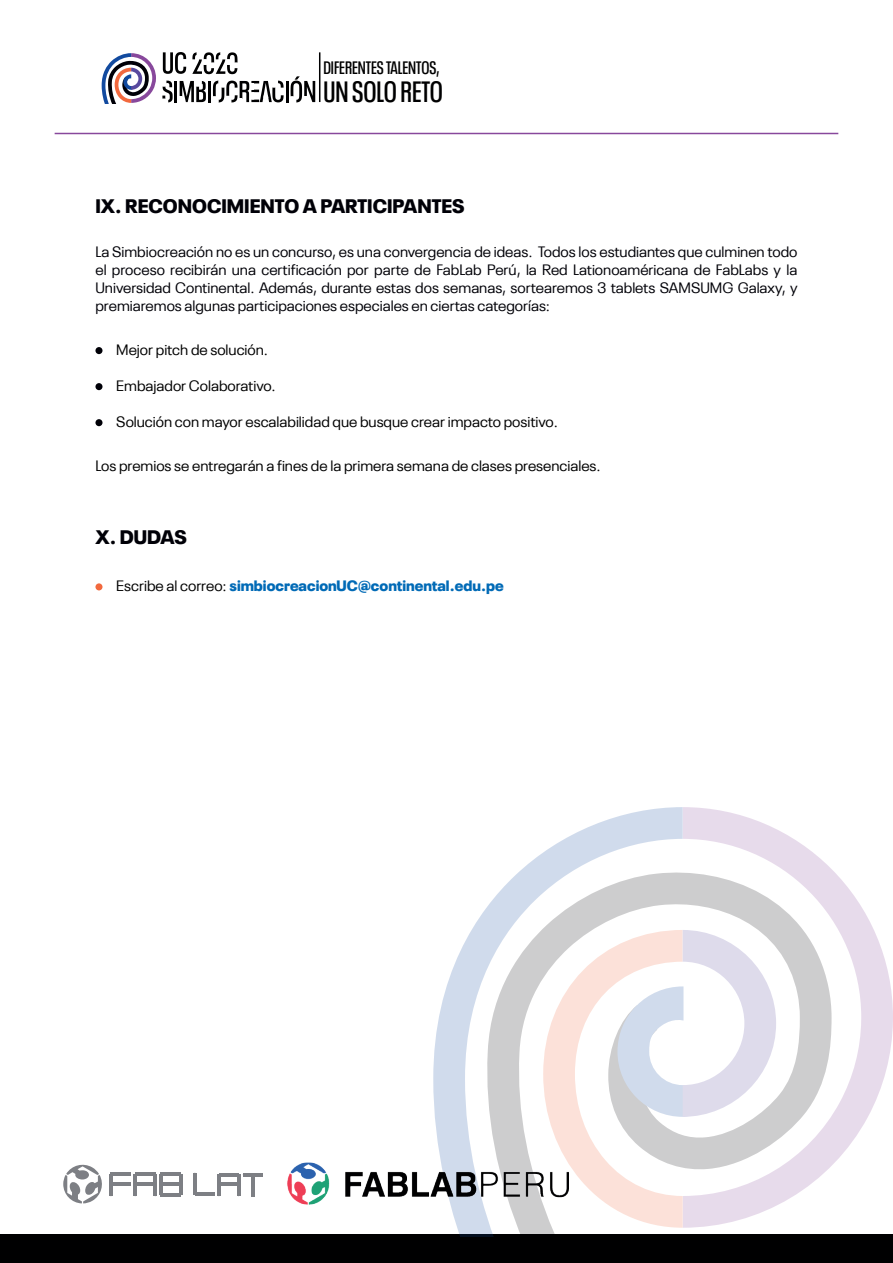
<style>
.page{position:relative;width:893px;height:1263px;background:#fff}
.page>*{position:absolute;margin:0;border:0;box-sizing:border-box;transform-origin:0 0}
.t1{font:600 condensed 29.25px "Neue Plak";color:#000001}
.t2{font:900 19.5px "Neue Plak";color:#000007}
.t3{font:600 condensed 18px "Neue Plak";color:#000001}
.t4{font:15px/18px "Neue Plak";color:#000007;text-align:justify}
.t5{font:15px "Neue Plak";color:#000001}
.t6{font:900 15px "Neue Plak";color:#016ab6}
.s1{font-weight:400;color:#000001}
</style>
<div class="page">
<hr style="left:55px;top:133px;width:783px;height:1px;background:#88489c">
<div style="left:0;top:1235px;width:893px;height:28px;background:#000001"></div>
<div style="left:95px;top:347px;width:8px;height:7px;background:#000007;border-radius:50%"></div>
<div style="left:95px;top:383px;width:8px;height:7px;background:#000007;border-radius:50%"></div>
<div style="left:95px;top:419px;width:8px;height:7px;background:#000007;border-radius:50%"></div>
<div style="left:95px;top:583px;width:8px;height:7px;background:#f2693e;border-radius:50%"></div>
<svg style="left:163px;top:52px;width:23px;height:22px"></svg>
<svg style="left:192px;top:52px;width:46px;height:22px"></svg>
<hr style="left:174px;top:81px;width:3px;height:21px;background:#000001">
<hr style="left:208px;top:81px;width:3px;height:21px;background:#000001">
<hr style="left:286px;top:81px;width:2px;height:21px;background:#000001">
<svg style="left:180px;top:81px;width:26px;height:21px"></svg>
<svg style="left:162px;top:81px;width:11px;height:21px"></svg>
<svg style="left:291px;top:76px;width:24px;height:26px"></svg>
<svg style="left:213px;top:81px;width:71px;height:21px"></svg>
<svg style="left:102px;top:53px;width:54px;height:51px"></svg>
<hr style="left:319px;top:52px;width:1px;height:50px;background:#000001">
<svg style="left:683px;top:807px;width:210px;height:358px"></svg>
<svg style="left:683px;top:866px;width:149px;height:369px"></svg>
<svg style="left:433px;top:807px;width:250px;height:429px"></svg>
<svg style="left:543px;top:930px;width:233px;height:298px"></svg>
<img style="left:287px;top:1153px;width:288px;height:60px">
<svg style="left:63px;top:1164px;width:39px;height:39px"></svg>
<hr style="left:195px;top:1192px;width:20px;height:4px;background:#7d7f84">
<hr style="left:243px;top:1173px;width:20px;height:3px;background:#7d7f84">
<hr style="left:219px;top:1173px;width:20px;height:3px;background:#7d7f84">
<hr style="left:193px;top:1173px;width:4px;height:21px;background:#7d7f84">
<hr style="left:251px;top:1174px;width:4px;height:22px;background:#7d7f84">
<hr style="left:219px;top:1183px;width:20px;height:3px;background:#7d7f84">
<hr style="left:217px;top:1174px;width:4px;height:22px;background:#7d7f84">
<hr style="left:237px;top:1174px;width:3px;height:22px;background:#7d7f84">
<hr style="left:111px;top:1172px;width:20px;height:4px;background:#7d7f84">
<hr style="left:111px;top:1182px;width:20px;height:4px;background:#7d7f84">
<hr style="left:109px;top:1174px;width:4px;height:22px;background:#7d7f84">
<hr style="left:135px;top:1172px;width:20px;height:4px;background:#7d7f84">
<hr style="left:135px;top:1182px;width:20px;height:4px;background:#7d7f84">
<hr style="left:133px;top:1174px;width:4px;height:22px;background:#7d7f84">
<hr style="left:153px;top:1174px;width:4px;height:22px;background:#7d7f84">
<hr style="left:161px;top:1172px;width:20px;height:4px;background:#7d7f84">
<hr style="left:161px;top:1182px;width:20px;height:4px;background:#7d7f84">
<hr style="left:161px;top:1193px;width:20px;height:3px;background:#7d7f84">
<hr style="left:159px;top:1174px;width:4px;height:20px;background:#7d7f84">
<hr style="left:179px;top:1174px;width:4px;height:20px;background:#7d7f84">
<p class="t3" style="left:323px;top:55px;width:118px">DIFERENTES TALENTOS,</p>
<h1 class="t1" style="left:323px;top:71px;width:121px">UN SOLO RETO</h1>
<h2 class="t2" style="left:95px;top:190px;width:371px">IX. RECONOCIMIENTO A PARTICIPANTES</h2>
<p class="t4" style="left:95px;top:242px;width:704px">La Simbiocreación no es un concurso, es una convergencia de ideas. Todos los estudiantes que culminen todo el proceso recibirán una certificación por parte de FabLab Perú, la Red Lationoaméricana de FabLabs y la Universidad Continental. Además, durante estas dos semanas, sortearemos 3 tablets SAMSUMG Galaxy, y premiaremos algunas participaciones especiales en ciertas categorías:</p>
<p class="t5" style="left:116px;top:338px;width:153px">Mejor pitch de solución.</p>
<p class="t5" style="left:116px;top:374px;width:161px">Embajador Colaborativo.</p>
<p class="t5" style="left:116px;top:410px;width:443px">Solución con mayor escalabilidad que busque crear impacto positivo.</p>
<p class="t5" style="left:95px;top:455px;width:507px">Los premios se entregarán a fines de la primera semana de clases presenciales.</p>
<h2 class="t2" style="left:95px;top:521px;width:93px">X. DUDAS</h2>
<p class="t6" style="left:116px;top:574px;width:389px"><span class="s1">Escribe al correo:</span> simbiocreacionUC@continental.edu.pe</p>
</div>
